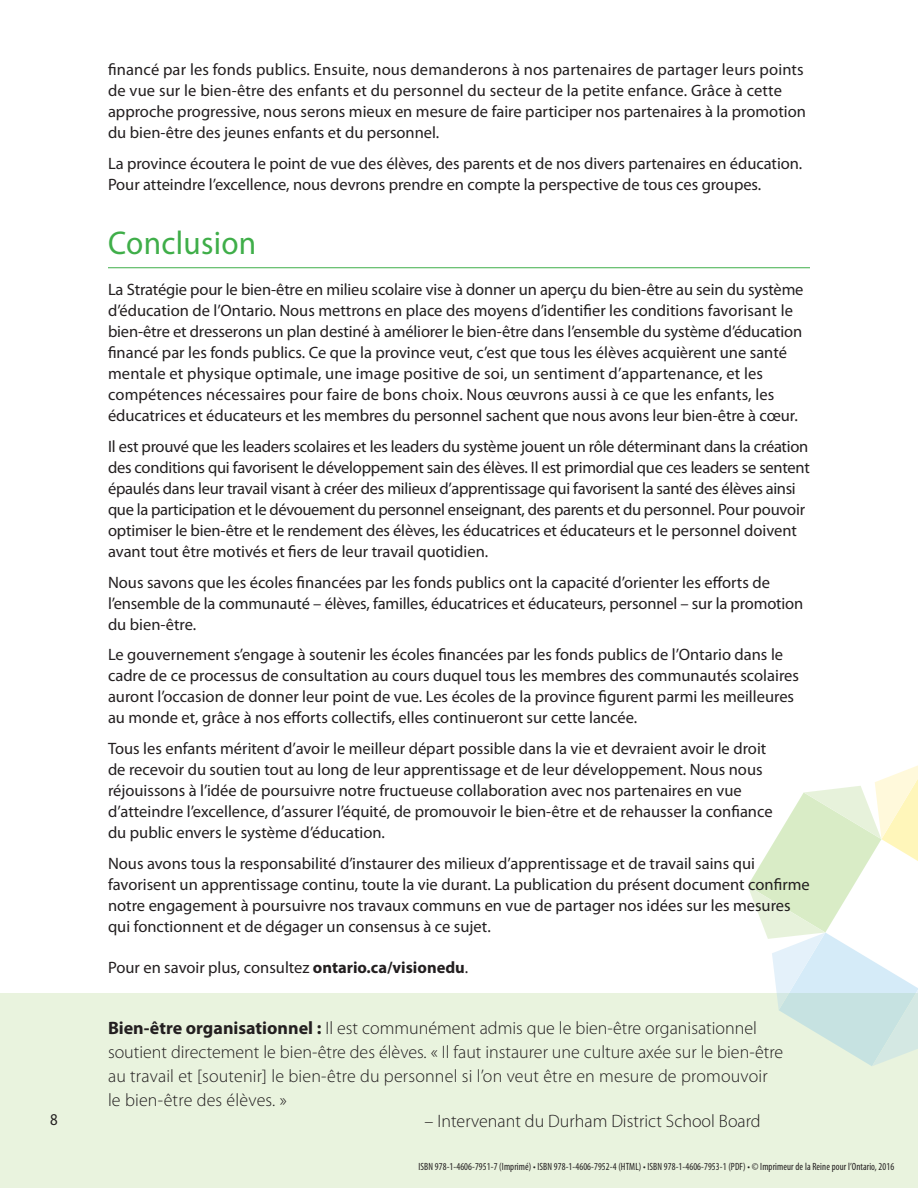
<style>
.page{position:relative;width:918px;height:1188px;background:#fff}
.page>*{position:absolute;margin:0;border:0;box-sizing:border-box;transform-origin:0 0}
.t1{font:33px "Myriad Pro";letter-spacing:.01em;color:#3fae49;scale:.95 1}
.t2{font:300 18px/24px "Myriad Pro";color:#231f20}
.t3{font:16.5px/21px "Myriad Pro";color:#231f20}
.t4{font:16.5px "Myriad Pro";color:#231f20;scale:.9 1}
.t5{font:condensed 10.5px "Myriad Pro";letter-spacing:.01em;color:#231f20;scale:.95 1}
.s1{font-weight:700}
</style>
<div class="page">
<div style="left:0;top:994px;width:918px;height:194px;background:#e9f3de"></div>
<svg style="left:748px;top:765px;width:170px;height:301px"></svg>
<hr style="left:108px;top:267px;width:702px;height:1px;background:#3fae49">
<p class="t4" style="left:50px;top:1110px;width:10px">8</p>
<p class="t3" style="left:108px;top:60px;width:699px">financé par les fonds publics. Ensuite, nous demanderons à nos partenaires de partager leurs points de vue sur le bien-être des enfants et du personnel du secteur de la petite enfance. Grâce à cette approche progressive, nous serons mieux en mesure de faire participer nos partenaires à la promotion du bien-être des jeunes enfants et du personnel.</p>
<p class="t3" style="left:108px;top:153px;width:696px">La province écoutera le point de vue des élèves, des parents et de nos divers partenaires en éducation.<br>Pour atteindre l’excellence, nous devrons prendre en compte la perspective de tous ces groupes.</p>
<h1 class="t1" style="left:108px;top:225px;width:158px">Conclusion</h1>
<p class="t3" style="left:108px;top:279px;width:697px">La Stratégie pour le bien-être en milieu scolaire vise à donner un aperçu du bien-être au sein du système d’éducation de l’Ontario. Nous mettrons en place des moyens d’identifier les conditions favorisant le bien-être et dresserons un plan destiné à améliorer le bien-être dans l’ensemble du système d’éducation financé par les fonds publics. Ce que la province veut, c’est que tous les élèves acquièrent une santé mentale et physique optimale, une image positive de soi, un sentiment d’appartenance, et les compétences nécessaires pour faire de bons choix. Nous œuvrons aussi à ce que les enfants, les éducatrices et éducateurs et les membres du personnel sachent que nous avons leur bien-être à cœur.</p>
<p class="t3" style="left:108px;top:436px;width:703px">Il est prouvé que les leaders scolaires et les leaders du système jouent un rôle déterminant dans la création des conditions qui favorisent le développement sain des élèves. Il est primordial que ces leaders se sentent épaulés dans leur travail visant à créer des milieux d’apprentissage qui favorisent la santé des élèves ainsi que la participation et le dévouement du personnel enseignant, des parents et du personnel. Pour pouvoir optimiser le bien-être et le rendement des élèves, les éducatrices et éducateurs et le personnel doivent avant tout être motivés et fiers de leur travail quotidien.</p>
<p class="t3" style="left:108px;top:572px;width:697px">Nous savons que les écoles financées par les fonds publics ont la capacité d’orienter les efforts de l’ensemble de la communauté – élèves, familles, éducatrices et éducateurs, personnel – sur la promotion du bien-être.</p>
<p class="t3" style="left:108px;top:645px;width:693px">Le gouvernement s’engage à soutenir les écoles financées par les fonds publics de l’Ontario dans le cadre de ce processus de consultation au cours duquel tous les membres des communautés scolaires auront l’occasion de donner leur point de vue. Les écoles de la province figurent parmi les meilleures au monde et, grâce à nos efforts collectifs, elles continueront sur cette lancée.</p>
<p class="t3" style="left:108px;top:739px;width:666px">Tous les enfants méritent d’avoir le meilleur départ possible dans la vie et devraient avoir le droit de recevoir du soutien tout au long de leur apprentissage et de leur développement. Nous nous réjouissons à l’idée de poursuivre notre fructueuse collaboration avec nos partenaires en vue d’atteindre l’excellence, d’assurer l’équité, de promouvoir le bien-être et de rehausser la confiance du public envers le système d’éducation.</p>
<p class="t3" style="left:108px;top:853px;width:703px">Nous avons tous la responsabilité d’instaurer des milieux d’apprentissage et de travail sains qui favorisent un apprentissage continu, toute la vie durant. La publication du présent document confirme notre engagement à poursuivre nos travaux communs en vue de partager nos idées sur les mesures qui fonctionnent et de dégager un consensus à ce sujet.</p>
<p class="t3" style="left:108px;top:958px;width:362px">Pour en savoir plus, consultez <span class="s1">ontario.ca/visionedu</span>.</p>
<p class="t2" style="left:108px;top:1016px;width:677px"><span class="s1">Bien-être organisationnel :</span> Il est communément admis que le bien-être organisationnel soutient directement le bien-être des élèves. « Il faut instaurer une culture axée sur le bien-être au travail et [soutenir] le bien-être du personnel si l’on veut être en mesure de promouvoir le bien-être des élèves. »</p>
<p class="t2" style="left:424px;top:1109px;width:338px">– Intervenant du Durham District School Board</p>
<p class="t5" style="left:418px;top:1160px;width:502px">ISBN 978-1-4606-7951-7 (Imprimé) • ISBN 978-1-4606-7952-4 (HTML) • ISBN 978-1-4606-7953-1 (PDF) • © Imprimeur de la Reine pour l’Ontario, 2016</p>
</div>
